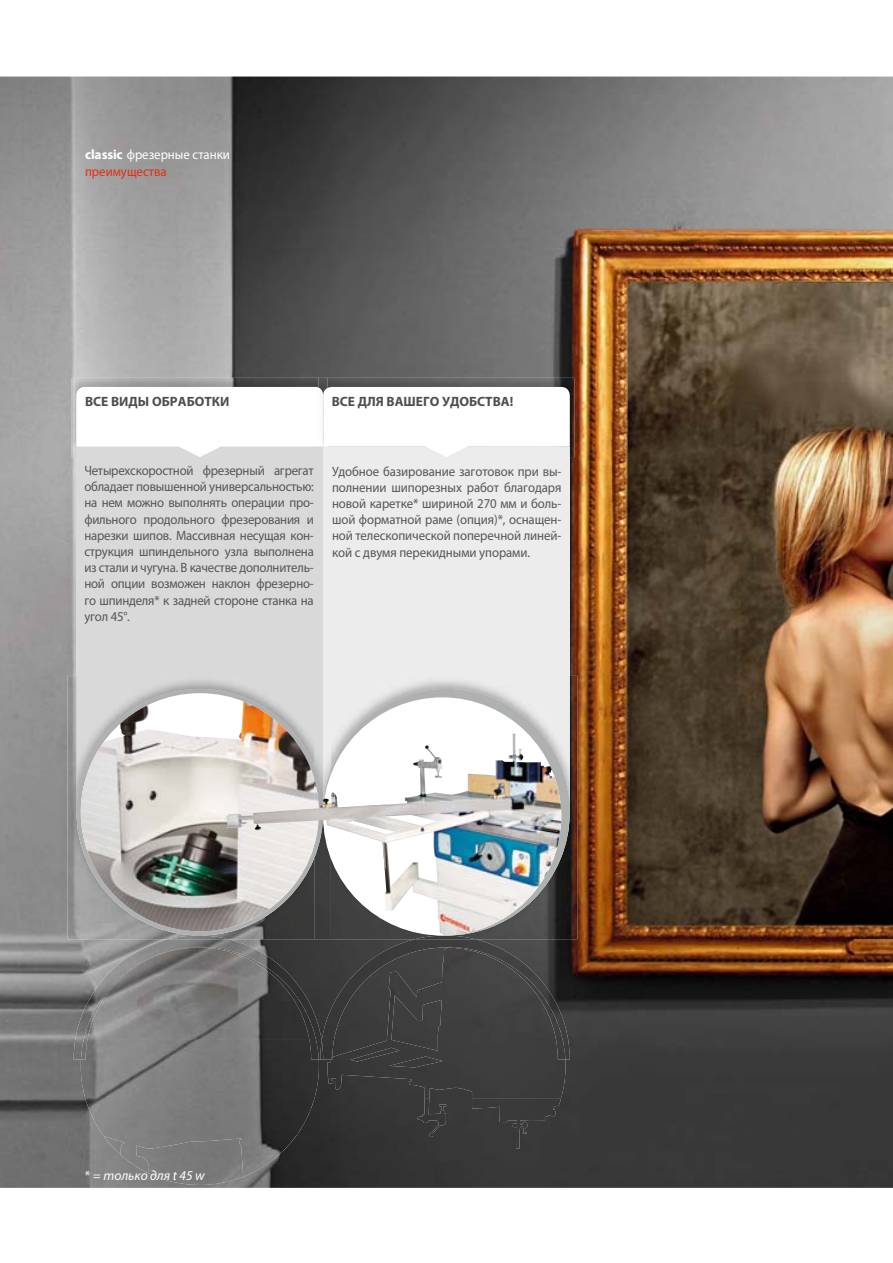
<style>
.page{position:relative;width:893px;height:1263px;background:#fff}
.page>*{position:absolute;margin:0;border:0;box-sizing:border-box;transform-origin:0 0}
.t1{font:13.5px/16.2px "Myriad Pro";letter-spacing:-.01em;color:#565655;text-align:justify;scale:.95 1}
.t2{font:700 13.5px "Myriad Pro";color:#4e4e4d}
.t3{font:13.5px/16.2px "Myriad Pro";color:#fff;scale:.95 1}
.t4{font:italic 13.5px "Myriad Pro";color:#fff}
.s1{font-weight:700}
.s2{color:#e13012}
.s3{font-style:normal}
</style>
<div class="page">
<img style="left:0;top:77px;width:893px;height:1111px">
<div style="left:77px;top:446px;width:246px;height:366px;background:#d9d9da"></div>
<div style="left:323px;top:446px;width:247px;height:366px;background:#ececec"></div>
<img style="left:72px;top:378px;width:502px;height:79px">
<img style="left:318px;top:378px;width:10px;height:9px">
<svg style="left:77px;top:387px;width:493px;height:70px"></svg>
<img style="left:68px;top:676px;width:49px;height:263px">
<img style="left:265px;top:935px;width:49px;height:4px">
<img style="left:117px;top:935px;width:148px;height:4px">
<img style="left:77px;top:676px;width:169px;height:13px">
<svg style="left:77px;top:689px;width:237px;height:246px"></svg>
<img style="left:74px;top:939px;width:246px;height:120px">
<img style="left:168px;top:935px;width:61px;height:4px">
<img style="left:104px;top:1136px;width:139px;height:49px">
<img style="left:81px;top:1059px;width:122px;height:114px">
<img style="left:81px;top:947px;width:238px;height:112px">
<img style="left:81px;top:693px;width:238px;height:238px;border-radius:50%">
<img style="left:94px;top:705px;width:148px;height:52px">
<img style="left:525px;top:676px;width:53px;height:263px">
<img style="left:331px;top:935px;width:194px;height:4px">
<img style="left:401px;top:676px;width:169px;height:13px">
<img style="left:314px;top:755px;width:17px;height:184px">
<img style="left:314px;top:766px;width:9px;height:27px">
<img style="left:314px;top:779px;width:5px;height:14px">
<svg style="left:342px;top:689px;width:228px;height:246px"></svg>
<img style="left:320px;top:939px;width:250px;height:120px">
<img style="left:320px;top:1040px;width:3px;height:19px">
<img style="left:415px;top:935px;width:60px;height:4px">
<div style="left:375px;top:947px;width:191px;height:152px;background:#3b3b3b"></div>
<img style="left:327px;top:1044px;width:48px;height:46px">
<div style="left:417px;top:1098px;width:144px;height:51px;background:#3a3939"></div>
<img style="left:331px;top:947px;width:234px;height:112px">
<div style="left:323px;top:697px;width:238px;height:238px;background:#fff;border-radius:50%"></div>
<img style="left:323px;top:734px;width:238px;height:201px">
<img style="left:226px;top:793px;width:160px;height:75px">
<p class="t3" style="left:85px;top:148px;width:154px"><span class="s1">classic</span> фрезерные станки <span class="s2">преимущества</span></p>
<p class="t2" style="left:85px;top:393px;width:146px">ВСЕ ВИДЫ ОБРАБОТКИ</p>
<p class="t2" style="left:332px;top:393px;width:183px">ВСЕ ДЛЯ ВАШЕГО УДОБСТВА!</p>
<p class="t1" style="left:84px;top:464px;width:243px">Четырехскоростной фрезерный агрегат обладает повышенной универсальностью: на нем можно выполнять операции про&shy;фильного продольного фрезерования и нарезки шипов. Массивная несущая кон&shy;струкция шпиндельного узла выполнена из стали и чугуна. В качестве дополнитель&shy;ной опции возможен наклон фрезерно&shy;го шпинделя* к задней стороне станка на угол 45°.</p>
<p class="t1" style="left:332px;top:464px;width:243px">Удобное базирование заготовок при вы&shy;полнении шипорезных работ благодаря новой каретке* шириной 270 мм и боль&shy;шой форматной раме (опция)*, оснащен&shy;ной телескопической поперечной линей&shy;кой с двумя перекидными упорами.</p>
<p class="t4" style="left:85px;top:1167px;width:121px"><span class="s3">*</span> = только для t 45 w</p>
</div>
